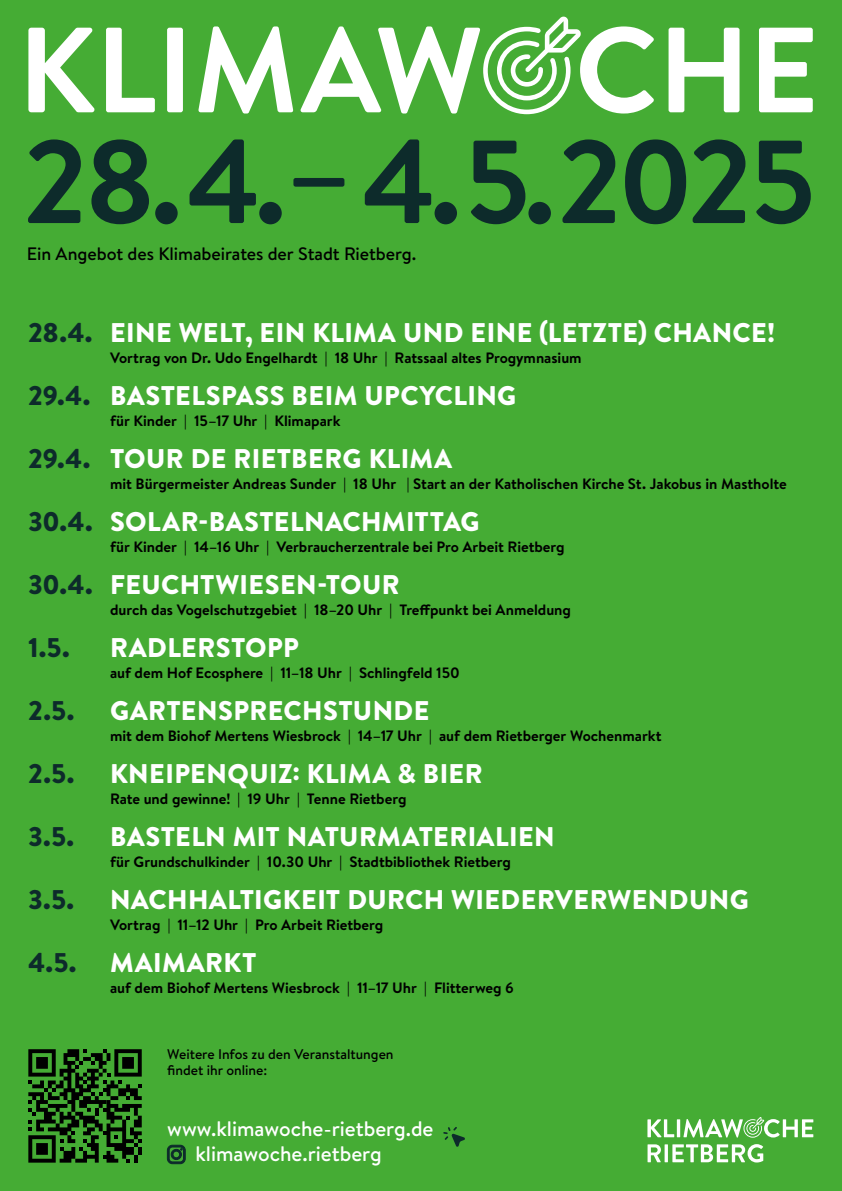
<style>
.page{position:relative;width:842px;height:1191px;background:#45ac34}
.page>*{position:absolute;margin:0;border:0;box-sizing:border-box;transform-origin:0 0}
.t1{font:700 117.7px "Brandon Text";letter-spacing:-.035em;color:#0d2b2b}
.t2{font:900 27px "Brandon Text";letter-spacing:.015em;color:#fff}
.t3{font:900 27px "Brandon Text";color:#0d2b2b}
.t4{font:500 21px/24.8px "Brandon Text";color:#fff}
.t5{font:500 18px "Brandon Text";letter-spacing:-.005em;color:#000}
.t6{font:700 15px "Brandon Text";color:#000}
.t7{font:500 14px/16px "Brandon Text";color:#000}
.s1{color:#0d2b2b}
</style>
<div class="page">
<svg style="left:167px;top:1145px;width:18px;height:19px"></svg>
<svg style="left:443px;top:1127px;width:22px;height:19px"></svg>
<svg style="left:647px;top:1119px;width:27px;height:18px"></svg>
<hr style="left:677px;top:1119px;width:3px;height:18px;background:#fff">
<svg style="left:683px;top:1117px;width:130px;height:20px"></svg>
<svg style="left:647px;top:1144px;width:116px;height:18px"></svg>
<svg style="left:28px;top:28px;width:67px;height:84px"></svg>
<svg style="left:106px;top:28px;width:49px;height:84px"></svg>
<div style="left:167px;top:28px;width:16px;height:84px;background:#fff;border-radius:2px"></div>
<svg style="left:198px;top:26px;width:95px;height:87px"></svg>
<svg style="left:668px;top:28px;width:71px;height:84px"></svg>
<svg style="left:759px;top:28px;width:54px;height:84px"></svg>
<svg style="left:300px;top:16px;width:354px;height:98px"></svg>
<svg style="left:28px;top:1049px;width:114px;height:113px"></svg>
<h1 class="t1" style="left:23px;top:100px;width:794px">28.4.–4.5.2025</h1>
<p class="t5" style="left:27px;top:242px;width:391px">Ein Angebot des Klimabeirates der Stadt Rietberg.</p>
<h2 class="t2" style="left:28px;top:313px;width:748px"><span class="s1">28.4.</span> EINE WELT, EIN KLIMA UND EINE (LETZTE) CHANCE!</h2>
<p class="t6" style="left:110px;top:347px;width:473px">Vortrag von Dr. Udo Engelhardt | 18 Uhr | Ratssaal altes Progymnasium</p>
<h2 class="t2" style="left:28px;top:376px;width:490px"><span class="s1">29.4.</span> BASTELSPASS BEIM UPCYCLING</h2>
<p class="t6" style="left:110px;top:410px;width:232px">für Kinder | 15–17 Uhr | Klimapark</p>
<h2 class="t2" style="left:28px;top:439px;width:426px"><span class="s1">29.4.</span> TOUR DE RIETBERG KLIMA</h2>
<p class="t6" style="left:110px;top:473px;width:678px">mit Bürgermeister Andreas Sunder | 18 Uhr | Start an der Katholischen Kirche St. Jakobus in Mastholte</p>
<h2 class="t2" style="left:28px;top:502px;width:453px"><span class="s1">30.4.</span> SOLAR-BASTELNACHMITTAG</h2>
<p class="t6" style="left:110px;top:536px;width:456px">für Kinder | 14–16 Uhr | Verbraucherzentrale bei Pro Arbeit Rietberg</p>
<h2 class="t2" style="left:28px;top:565px;width:373px"><span class="s1">30.4.</span> FEUCHTWIESEN-TOUR</h2>
<p class="t6" style="left:110px;top:599px;width:462px">durch das Vogelschutzgebiet | 18–20 Uhr | Treffpunkt bei Anmeldung</p>
<h2 class="t3" style="left:28px;top:628px;width:43px">1.5.</h2>
<h2 class="t2" style="left:110px;top:628px;width:190px">RADLERSTOPP</h2>
<p class="t6" style="left:110px;top:662px;width:351px">auf dem Hof Ecosphere | 11–18 Uhr | Schlingfeld 150</p>
<h2 class="t3" style="left:28px;top:691px;width:48px">2.5.</h2>
<h2 class="t2" style="left:110px;top:691px;width:321px">GARTENSPRECHSTUNDE</h2>
<p class="t6" style="left:110px;top:725px;width:553px">mit dem Biohof Mertens Wiesbrock | 14–17 Uhr | auf dem Rietberger Wochenmarkt</p>
<h2 class="t3" style="left:28px;top:754px;width:48px">2.5.</h2>
<h2 class="t2" style="left:110px;top:754px;width:374px">KNEIPENQUIZ: KLIMA &amp; BIER</h2>
<p class="t6" style="left:110px;top:788px;width:298px">Rate und gewinne! | 19 Uhr | Tenne Rietberg</p>
<h2 class="t3" style="left:28px;top:817px;width:48px">3.5.</h2>
<h2 class="t2" style="left:110px;top:817px;width:446px">BASTELN MIT NATURMATERIALIEN</h2>
<p class="t6" style="left:110px;top:851px;width:402px">für Grundschulkinder | 10.30 Uhr | Stadtbibliothek Rietberg</p>
<h2 class="t3" style="left:28px;top:880px;width:48px">3.5.</h2>
<h2 class="t2" style="left:110px;top:880px;width:640px">NACHHALTIGKEIT DURCH WIEDERVERWENDUNG</h2>
<p class="t6" style="left:110px;top:914px;width:275px">Vortrag | 11–12 Uhr | Pro Arbeit Rietberg</p>
<h2 class="t2" style="left:28px;top:943px;width:230px"><span class="s1">4.5.</span> MAIMARKT</h2>
<p class="t6" style="left:110px;top:977px;width:405px">auf dem Biohof Mertens Wiesbrock | 11–17 Uhr | Flitterweg 6</p>
<p class="t7" style="left:167px;top:1045px;width:228px">Weitere Infos zu den Veranstaltungen findet ihr online:</p>
<h3 class="t4" style="left:195px;top:1116px;width:240px;text-indent:-28px">www.klimawoche-rietberg.de klimawoche.rietberg</h3>
</div>
